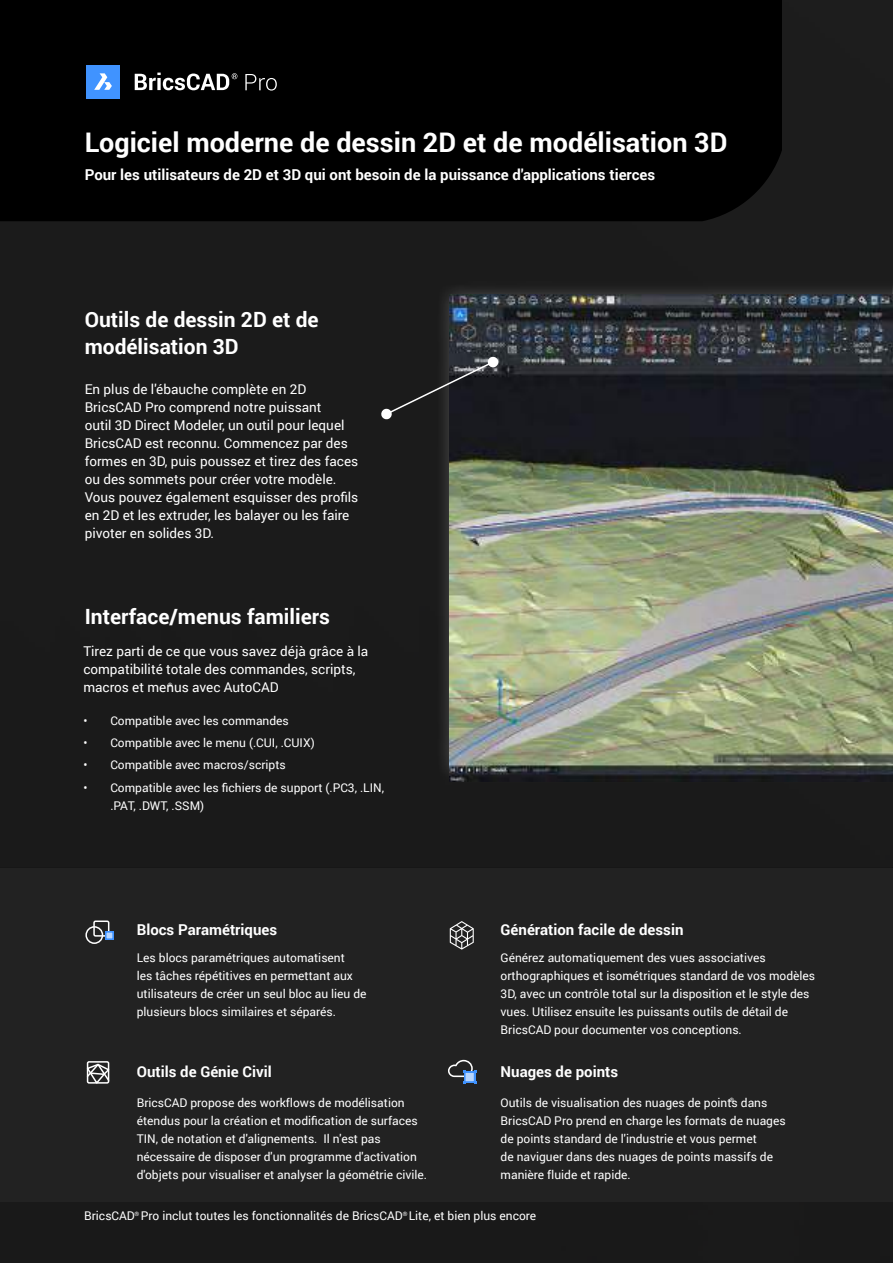
<style>
.page{position:relative;width:893px;height:1263px;background:#1b1b1b}
.page>*{position:absolute;margin:0;border:0;box-sizing:border-box;transform-origin:0 0}
.t1{font:700 27px "Roboto";color:#fff}
.t2{font:700 21px/27px "Roboto";color:#fff}
.t3{font:700 15px "Roboto";color:#fff}
.t4{font:13.5px/18px "Roboto";color:#fff}
.t5{font:12px/18px "Roboto";color:#fff}
.t6{font:6px "Roboto";color:#fff}
</style>
<div class="page">
<img style="left:435px;top:281px;width:458px;height:503px">
<div style="left:0;top:0;width:782px;height:221px;background:#000"></div>
<hr style="left:892px;top:868px;width:1px;height:333px;background:#222">
<div style="left:0;top:868px;width:892px;height:333px;background:#222"></div>
<svg style="left:245px;top:74px;width:32px;height:17px"></svg>
<svg style="left:135px;top:73px;width:102px;height:17px"></svg>
<div style="left:86px;top:65px;width:34px;height:33px;background:#4093ff"></div>
<svg style="left:94px;top:73px;width:18px;height:17px"></svg>
<div style="left:93px;top:920px;width:16px;height:17px;border:2px solid #fff;border-radius:2px"></div>
<div style="left:85px;top:926px;width:18px;height:18px;border:2px solid #fff;border-radius:50%"></div>
<svg style="left:105px;top:931px;width:9px;height:9px"></svg>
<div style="left:87px;top:1061px;width:22px;height:22px;border:2px solid #fff;border-radius:2px"></div>
<svg style="left:86px;top:1062px;width:24px;height:22px"></svg>
<svg style="left:448px;top:1060px;width:28px;height:24px"></svg>
<svg style="left:450px;top:921px;width:24px;height:28px"></svg>
<img style="left:450px;top:294px;width:443px;height:488px">
<svg style="left:381px;top:357px;width:118px;height:63px;background:#292a2c"></svg>
<h1 class="t1" style="left:85px;top:124px;width:644px">Logiciel moderne de dessin 2D et de modélisation 3D</h1>
<p class="t3" style="left:85px;top:165px;width:572px">Pour les utilisateurs de 2D et 3D qui ont besoin de la puissance d'applications tierces</p>
<h2 class="t2" style="left:85px;top:306px;width:235px">Outils de dessin 2D et de modélisation 3D</h2>
<p class="t4" style="left:85px;top:380px;width:275px">En plus de l'ébauche complète en 2D BricsCAD Pro comprend notre puissant<br>outil 3D Direct Modeler, un outil pour lequel BricsCAD est reconnu. Commencez par des formes en 3D, puis poussez et tirez des faces ou des sommets pour créer votre modèle.<br>Vous pouvez également esquisser des profils en 2D et les extruder, les balayer ou les faire pivoter en solides 3D.</p>
<h2 class="t2" style="left:85px;top:602px;width:247px">Interface/menus familiers</h2>
<p class="t4" style="left:83px;top:641px;width:286px">Tirez parti de ce que vous savez déjà grâce à la compatibilité totale des commandes, scripts, macros et menus avec AutoCAD</p>
<p class="t6" style="left:168px;top:680px;width:6px">®</p>
<p class="t5" style="left:83px;top:711px;width:207px">• Compatible avec les commandes</p>
<p class="t5" style="left:83px;top:733px;width:233px">• Compatible avec le menu (.CUI, .CUIX)</p>
<p class="t5" style="left:83px;top:755px;width:204px">• Compatible avec macros/scripts</p>
<p class="t5" style="left:110px;top:778px;width:275px;text-indent:-27px">• Compatible avec les fichiers de support (.PC3, .LIN, .PAT, .DWT, .SSM)</p>
<p class="t3" style="left:137px;top:919px;width:142px">Blocs Paramétriques</p>
<p class="t3" style="left:501px;top:919px;width:184px">Génération facile de dessin</p>
<p class="t5" style="left:137px;top:948px;width:231px">Les blocs paramétriques automatisent<br>les tâches répétitives en permettant aux utilisateurs de créer un seul bloc au lieu de plusieurs blocs similaires et séparés.</p>
<p class="t5" style="left:501px;top:948px;width:316px">Générez automatiquement des vues associatives orthographiques et isométriques standard de vos modèles 3D, avec un contrôle total sur la disposition et le style des vues. Utilisez ensuite les puissants outils de détail de BricsCAD pour documenter vos conceptions.</p>
<p class="t3" style="left:137px;top:1061px;width:136px">Outils de Génie Civil</p>
<p class="t3" style="left:501px;top:1061px;width:119px">Nuages de points</p>
<p class="t5" style="left:137px;top:1093px;width:292px">BricsCAD propose des workflows de modélisation étendus pour la création et modification de surfaces TIN, de notation et d'alignements. Il n'est pas nécessaire de disposer d'un programme d'activation d'objets pour visualiser et analyser la géométrie civile.</p>
<p class="t5" style="left:501px;top:1093px;width:287px">Outils de visualisation des nuages de points dans BricsCAD Pro prend en charge les formats de nuages de points standard de l'industrie et vous permet<br>de naviguer dans des nuages de points massifs de manière fluide et rapide.</p>
<p class="t6" style="left:729px;top:1095px;width:6px">®</p>
<p class="t5" style="left:84px;top:1206px;width:453px">BricsCAD Pro inclut toutes les fonctionnalités de BricsCAD Lite, et bien plus encore</p>
<p class="t6" style="left:135px;top:1210px;width:6px">®</p>
<p class="t6" style="left:403px;top:1210px;width:6px">®</p>
</div>
